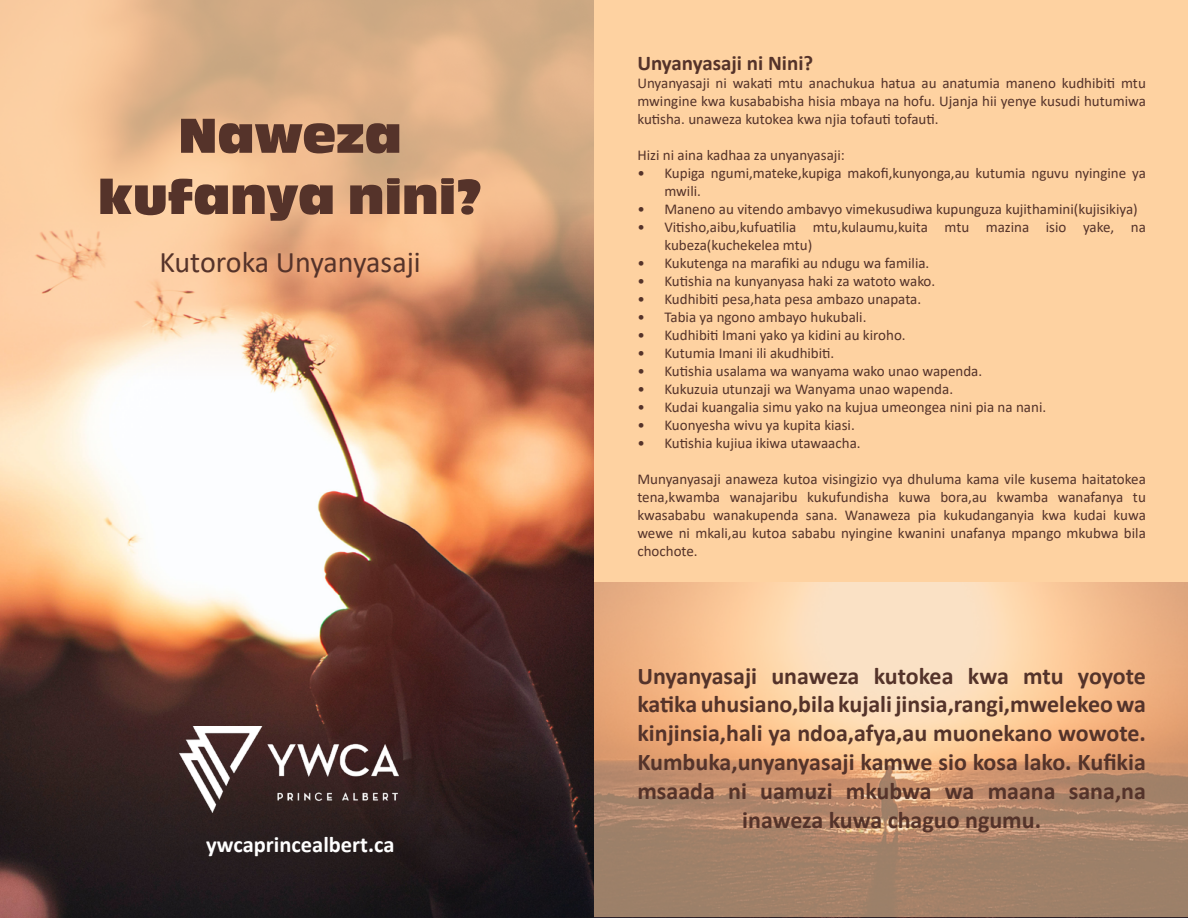
<style>
.page{position:relative;width:1188px;height:918px;background:#fff}
.page>*{position:absolute;margin:0;border:0;box-sizing:border-box;transform-origin:0 0}
.t1{font:51px/61.2px "Antique Oli Com";color:#55332a;text-align:center}
.t2{font:30px "Calibri";color:#55332a}
.t3{font:700 24px/28.8px "Calibri";color:#54332a;text-align:center}
.t4{font:700 22.5px "Calibri";color:#fff}
.t5{font:700 21px "Calibri";color:#54332a}
.t6{font:15px/18px "Calibri";color:#54332a;text-align:justify}
</style>
<div class="page">
<img style="left:0;top:380px;width:594px;height:538px">
<svg style="left:0;top:0;width:594px;height:380px;background:#e2b28b"></svg>
<img style="left:180px;top:726px;width:219px;height:86px">
<div style="left:594px;top:0;width:594px;height:918px;background:#fed2a1"></div>
<svg style="left:594px;top:582px;width:594px;height:335px;background:#d4a885"></svg>
<h1 class="t1" style="left:98px;top:106px;width:386px">Naweza kufanya nini?</h1>
<h2 class="t2" style="left:159px;top:241px;width:263px">Kutoroka Unyanyasaji</h2>
<h3 class="t4" style="left:206px;top:828px;width:190px">ywcaprincealbert.ca</h3>
<h3 class="t5" style="left:637px;top:48px;width:177px">Unyanyasaji ni Nini?</h3>
<p class="t6" style="left:637px;top:73px;width:510px">Unyanyasaji ni wakati mtu anachukua hatua au anatumia maneno kudhibiti mtu mwingine kwa kusababisha hisia mbaya na hofu. Ujanja hii yenye kusudi hutumiwa kutisha. unaweza kutokea kwa njia tofauti tofauti.</p>
<p class="t6" style="left:637px;top:145px;width:209px">Hizi ni aina kadhaa za unyanyasaji:</p>
<p class="t6" style="left:664px;top:163px;width:483px;text-indent:-27px">• Kupiga ngumi,mateke,kupiga makofi,kunyonga,au kutumia nguvu nyingine ya mwili.</p>
<p class="t6" style="left:637px;top:199px;width:502px">• Maneno au vitendo ambavyo vimekusudiwa kupunguza kujithamini(kujisikiya)</p>
<p class="t6" style="left:664px;top:217px;width:483px;text-indent:-27px">• Vitisho,aibu,kufuatilia mtu,kulaumu,kuita mtu mazina isio yake, na kubeza(kuchekelea mtu)</p>
<p class="t6" style="left:637px;top:253px;width:294px">• Kukutenga na marafiki au ndugu wa familia.</p>
<p class="t6" style="left:637px;top:271px;width:299px">• Kutishia na kunyanyasa haki za watoto wako.</p>
<p class="t6" style="left:637px;top:289px;width:285px">• Kudhibiti pesa,hata pesa ambazo unapata.</p>
<p class="t6" style="left:637px;top:307px;width:231px">• Tabia ya ngono ambayo hukubali.</p>
<p class="t6" style="left:637px;top:325px;width:270px">• Kudhibiti Imani yako ya kidini au kiroho.</p>
<p class="t6" style="left:637px;top:343px;width:199px">• Kutumia Imani ili akudhibiti.</p>
<p class="t6" style="left:637px;top:361px;width:346px">• Kutishia usalama wa wanyama wako unao wapenda.</p>
<p class="t6" style="left:637px;top:379px;width:317px">• Kukuzuia utunzaji wa Wanyama unao wapenda.</p>
<p class="t6" style="left:637px;top:397px;width:410px">• Kudai kuangalia simu yako na kujua umeongea nini pia na nani.</p>
<p class="t6" style="left:637px;top:415px;width:219px">• Kuonyesha wivu ya kupita kiasi.</p>
<p class="t6" style="left:637px;top:433px;width:225px">• Kutishia kujiua ikiwa utawaacha.</p>
<p class="t6" style="left:637px;top:469px;width:510px">Munyanyasaji anaweza kutoa visingizio vya dhuluma kama vile kusema haitatokea tena,kwamba wanajaribu kukufundisha kuwa bora,au kwamba wanafanya tu kwasababu wanakupenda sana. Wanaweza pia kukudanganyia kwa kudai kuwa wewe ni mkali,au kutoa sababu nyingine kwanini unafanya mpango mkubwa bila chochote.</p>
<p class="t3" style="left:637px;top:661px;width:510px">Unyanyasaji unaweza kutokea kwa mtu yoyote katika uhusiano,bila kujali jinsia,rangi,mwelekeo wa kinjinsia,hali ya ndoa,afya,au muonekano wowote.<br>Kumbuka,unyanyasaji kamwe sio kosa lako. Kufikia msaada ni uamuzi mkubwa wa maana sana,na inaweza kuwa chaguo ngumu.</p>
</div>
